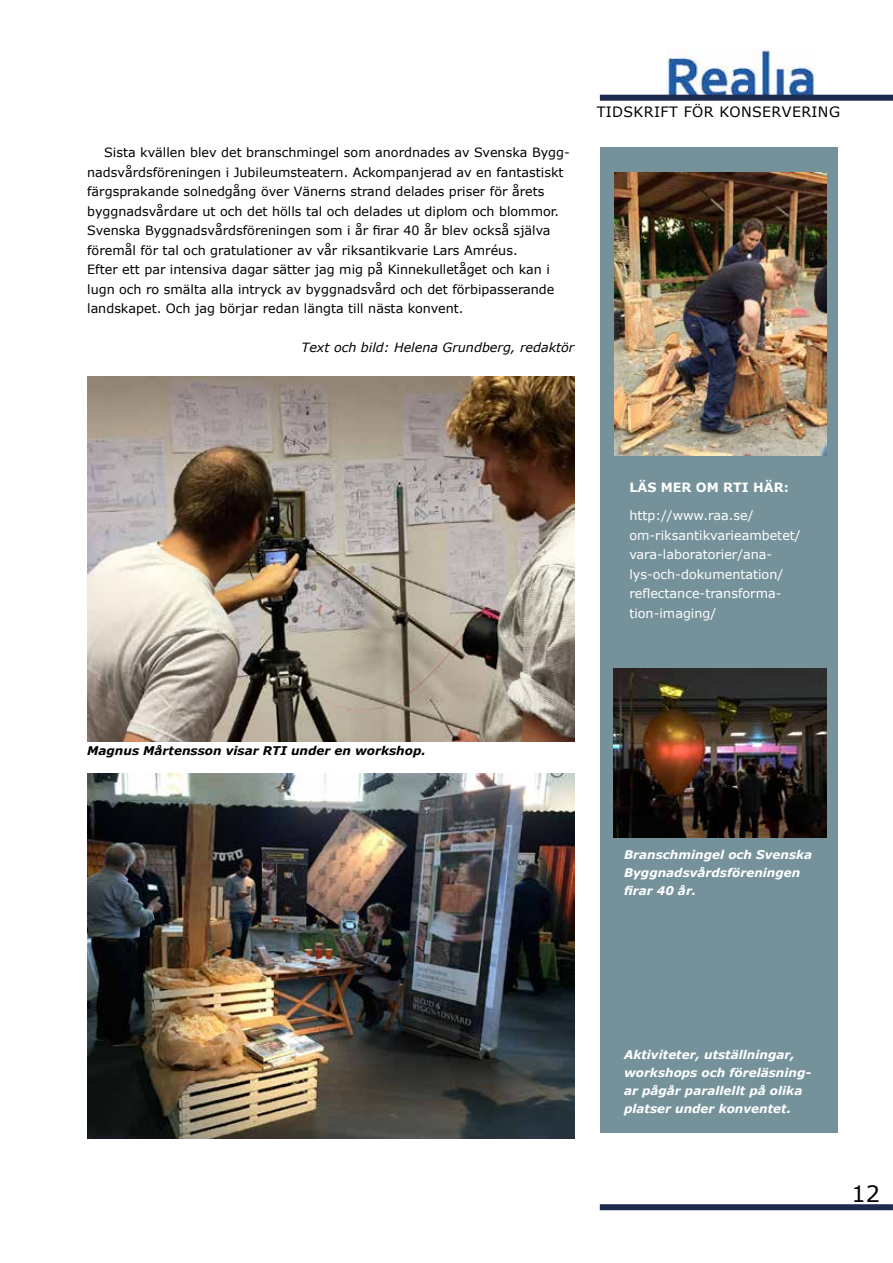
<style>
.page{position:relative;width:893px;height:1263px;background:#fff}
.page>*{position:absolute;margin:0;border:0;box-sizing:border-box;transform-origin:0 0}
.t1{font:22.5px "Verdana";color:#000}
.t2{font:14.25px "Verdana";letter-spacing:.025em;color:#000}
.t3{font:12.75px/19.5px "Verdana";color:#000}
.t4{font:12.75px/19.5px "Verdana";color:#fff}
.t5{font:italic 12.75px "Verdana";color:#000}
.t6{font:700 12.75px "Verdana";color:#fff}
.t7{font:italic 700 12px/18px "Verdana";color:#fff}
.t8{font:italic 700 12px "Verdana";color:#000}
</style>
<div class="page">
<img style="left:667px;top:49px;width:149px;height:46px">
<div style="left:600px;top:95px;width:293px;height:6px;background:#1d2b51"></div>
<div style="left:600px;top:147px;width:238px;height:986px;background:#75929b"></div>
<div style="left:600px;top:1204px;width:293px;height:6px;background:#1d2b51"></div>
<img style="left:613px;top:669px;width:213px;height:169px">
<img style="left:614px;top:172px;width:213px;height:283px">
<img style="left:87px;top:376px;width:487px;height:365px">
<img style="left:87px;top:773px;width:487px;height:365px">
<p class="t3" style="left:87px;top:143px;width:484px;text-indent:17px">Sista kvällen blev det branschmingel som anordnades av Svenska Bygg&shy;nadsvårdsföreningen i Jubileumsteatern. Ackompanjerad av en fantastiskt färgsprakande solnedgång över Vänerns strand delades priser för årets byggnadsvårdare ut och det hölls tal och delades ut diplom och blommor.<br>Svenska Byggnadsvårdsföreningen som i år firar 40 år blev också själva föremål för tal och gratulationer av vår riksantikvarie Lars Amréus.<br>Efter ett par intensiva dagar sätter jag mig på Kinnekulletåget och kan i lugn och ro smälta alla intryck av byggnadsvård och det förbipasserande landskapet. Och jag börjar redan längta till nästa konvent.</p>
<p class="t5" style="left:301px;top:339px;width:274px">Text och bild: Helena Grundberg, redaktör</p>
<p class="t2" style="left:597px;top:102px;width:245px">Tidskrift för konservering</p>
<p class="t8" style="left:87px;top:743px;width:340px">Magnus Mårtensson visar RTI under en workshop.</p>
<p class="t6" style="left:629px;top:479px;width:43px">LÄS MER</p>
<p class="t6" style="left:696px;top:479px;width:12px">OM</p>
<p class="t6" style="left:723px;top:479px;width:67px">RTI HÄR:</p>
<p class="t4" style="left:629px;top:506px;width:173px">http://www.raa.se/ om-riksantikvarieambetet/ vara-laboratorier/ana&shy;lys-och-dokumentation/ reflectance-transforma&shy;tion-imaging/</p>
<p class="t7" style="left:624px;top:845px;width:190px">Branschmingel och Svenska<br>Byggnadsvårdsföreningen firar 40 år.</p>
<p class="t7" style="left:624px;top:1046px;width:189px">Aktiviteter, utställningar, workshops och föreläsning&shy;ar pågår parallellt på olika platser under konventet.</p>
<h1 class="t1" style="left:851px;top:1178px;width:30px">12</h1>
</div>
